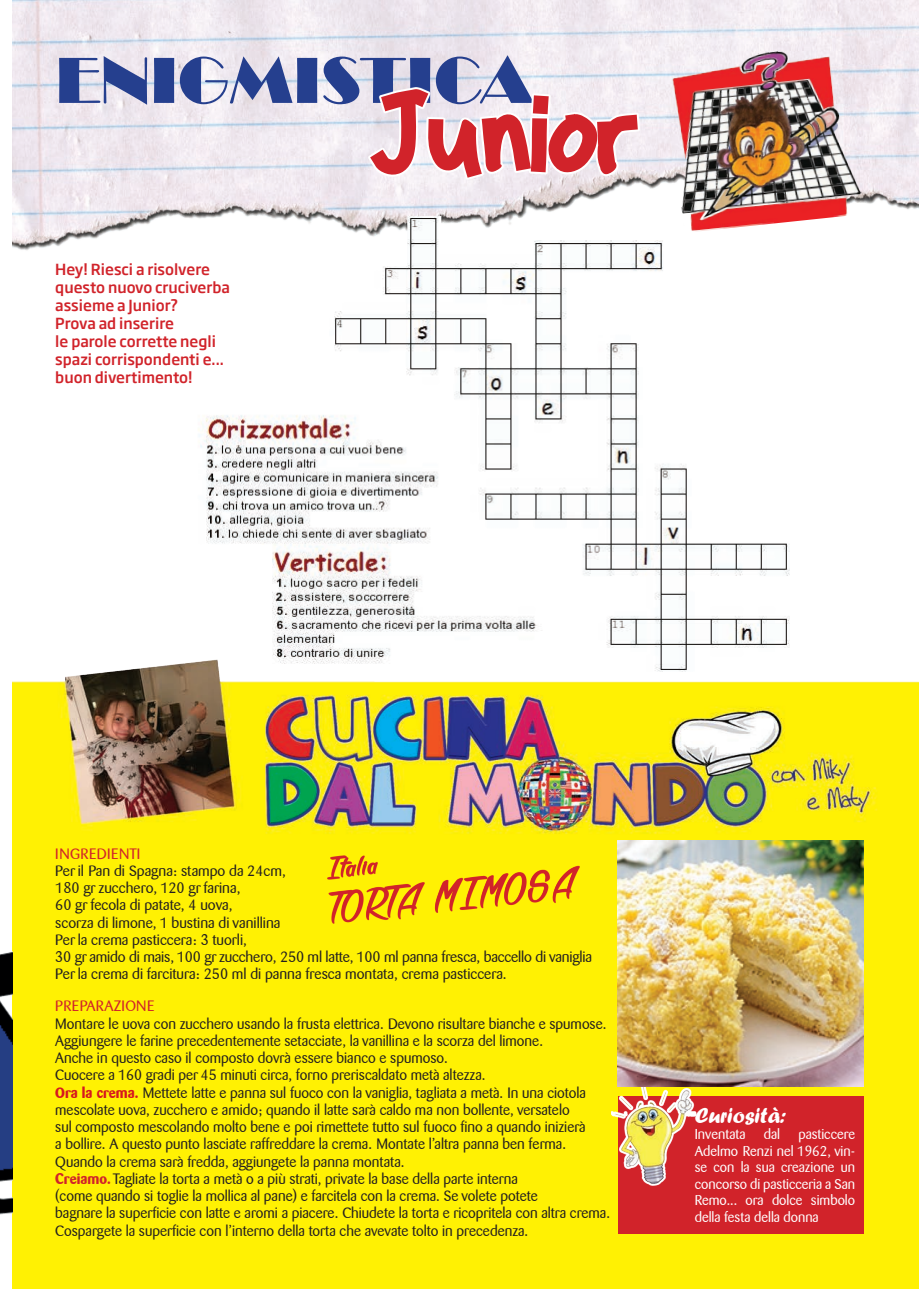
<style>
.page{position:relative;width:919px;height:1289px;background:#fff}
.page>*{position:absolute;margin:0;border:0;box-sizing:border-box;transform-origin:0 0}
.t1{font:120px "Animated";color:#d1232a}
.t2{font:67.5px "Broadway";color:#253f8e}
.t3{font:22.5px "Forte";color:#fff}
.t4{font:15px/17.2px "Barmeno";color:#231f20}
.t5{font:500 15px/18px "Soho Gothic Std";color:#d1232a}
.t6{font:15px "Barmeno";letter-spacing:.02em;color:#d1232a}
.t7{font:14.25px/16.5px "Barmeno";color:#fff;text-align:justify}
.s1{font-weight:700;color:#d7171f}
.s2{font-weight:700;color:#d1232a}
</style>
<div class="page">
<img style="left:13px;top:663px;width:905px;height:625px">
<div style="left:618px;top:1095px;width:245px;height:138px;background:#d1232a"></div>
<img style="left:13px;top:0;width:905px;height:291px">
<svg style="left:610px;top:1082px;width:86px;height:103px"></svg>
<img style="left:612px;top:1082px;width:82px;height:103px">
<img style="left:666px;top:44px;width:197px;height:147px">
<svg style="left:327px;top:855px;width:252px;height:68px;background:#f5c40b"></svg>
<svg style="left:368px;top:87px;width:272px;height:93px"></svg>
<img style="left:618px;top:840px;width:245px;height:246px">
<img style="left:183px;top:191px;width:735px;height:523px">
<img style="left:0;top:947px;width:13px;height:297px">
<img style="left:0;top:981px;width:3px;height:19px">
<h2 class="t2" style="left:55px;top:41px;width:479px">ENIGMISTICA</h2>
<h1 class="t1" style="left:370px;top:83px;width:269px">Junior</h1>
<p class="t5" style="left:55px;top:260px;width:176px">Hey! Riesci a risolvere questo nuovo cruciverba assieme a Junior?<br>Prova ad inserire<br>le parole corrette negli spazi corrispondenti e... buon divertimento!</p>
<p class="t6" style="left:55px;top:844px;width:87px">INGREDIENTI</p>
<p class="t4" style="left:55px;top:862px;width:538px">Per il Pan di Spagna: stampo da 24cm,<br>180 gr zucchero, 120 gr farina,<br>60 gr fecola di patate, 4 uova,<br>scorza di limone, 1 bustina di vanillina<br>Per la crema pasticcera: 3 tuorli,<br>30 gr amido di mais, 100 gr zucchero, 250 ml latte, 100 ml panna fresca, baccello di vaniglia Per la crema di farcitura: 250 ml di panna fresca montata, crema pasticcera.</p>
<p class="t6" style="left:55px;top:997px;width:101px">PREPARAZIONE</p>
<p class="t4" style="left:55px;top:1014px;width:556px">Montare le uova con zucchero usando la frusta elettrica. Devono risultare bianche e spumose.<br>Aggiungere le farine precedentemente setacciate, la vanillina e la scorza del limone.<br>Anche in questo caso il composto dovrà essere bianco e spumoso.<br>Cuocere a 160 gradi per 45 minuti circa, forno preriscaldato metà altezza.<br><span class="s1">Ora la crema.</span> Mettete latte e panna sul fuoco con la vaniglia, tagliata a metà. In una ciotola mescolate uova, zucchero e amido; quando il latte sarà caldo ma non bollente, versatelo<br>sul composto mescolando molto bene e poi rimettete tutto sul fuoco fino a quando inizierà<br>a bollire. A questo punto lasciate raffreddare la crema. Montate l’altra panna ben ferma.<br>Quando la crema sarà fredda, aggiungete la panna montata.<br><span class="s2">Creiamo.</span> Tagliate la torta a metà o a più strati, private la base della parte interna<br>(come quando si toglie la mollica al pane) e farcitela con la crema. Se volete potete<br>bagnare la superficie con latte e aromi a piacere. Chiudete la torta e ricopritela con altra crema.<br>Cospargete la superficie con l’interno della torta che avevate tolto in precedenza.</p>
<h3 class="t3" style="left:694px;top:1102px;width:93px">Curiosità:</h3>
<p class="t7" style="left:694px;top:1126px;width:52px">Inventata</p>
<p class="t7" style="left:763px;top:1126px;width:18px">dal</p>
<p class="t7" style="left:694px;top:1126px;width:162px;text-indent:104px">pasticcere Adelmo Renzi nel 1962, vin&shy;se con la sua creazione un concorso di pasticceria a San Remo... ora dolce simbolo della festa della donna</p>
</div>
